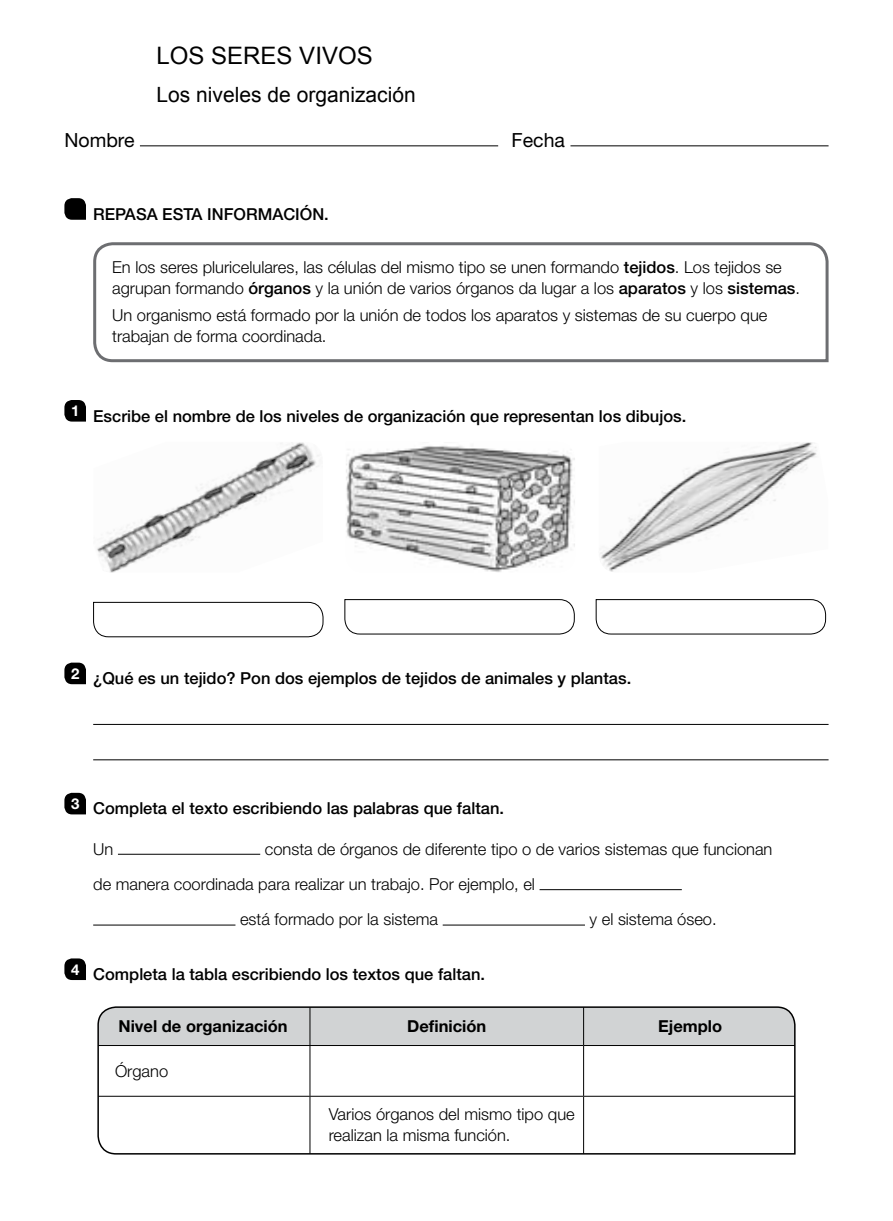
<style>
.page{position:relative;width:893px;height:1221px;background:#fff}
.page>*{position:absolute;margin:0;border:0;box-sizing:border-box;transform-origin:0 0}
.t1{font:24px "Arial";color:#000}
.t2{font:21px "Arial";color:#000}
.t3{font:19.5px "Helvetica Neue LT Std";color:#000}
.t4{font:300 16.5px/21px "Helvetica Neue LT Std";color:#000}
.t5{font:500 16.5px "Helvetica Neue LT Std";color:#000}
.t6{font:700 16.5px "Helvetica Neue LT Std";color:#000}
.s1{font-weight:500}
</style>
<div class="page">
<hr style="left:140px;top:145px;width:358px;height:1px;background:#000">
<hr style="left:570px;top:145px;width:258px;height:1px;background:#000">
<hr style="left:93px;top:724px;width:735px;height:1px;background:#000">
<hr style="left:93px;top:759px;width:735px;height:1px;background:#000">
<svg style="left:64px;top:198px;width:22px;height:22px"></svg>
<svg style="left:93px;top:242px;width:736px;height:121px"></svg>
<svg style="left:64px;top:400px;width:22px;height:21px"></svg>
<svg style="left:93px;top:601px;width:231px;height:36px"></svg>
<svg style="left:344px;top:599px;width:231px;height:35px"></svg>
<svg style="left:595px;top:599px;width:231px;height:35px"></svg>
<svg style="left:64px;top:662px;width:22px;height:22px"></svg>
<svg style="left:64px;top:792px;width:22px;height:22px"></svg>
<hr style="left:118px;top:853px;width:142px;height:1px;background:#000">
<hr style="left:540px;top:889px;width:142px;height:1px;background:#000">
<hr style="left:93px;top:924px;width:142px;height:1px;background:#000">
<hr style="left:443px;top:924px;width:142px;height:1px;background:#000">
<svg style="left:64px;top:958px;width:22px;height:21px"></svg>
<svg style="left:97px;top:1006px;width:699px;height:149px"></svg>
<img style="left:97px;top:442px;width:222px;height:130px">
<img style="left:600px;top:442px;width:217px;height:130px">
<img style="left:346px;top:446px;width:229px;height:126px">
<h1 class="t1" style="left:157px;top:40px;width:218px">LOS SERES VIVOS</h1>
<p class="t2" style="left:157px;top:81px;width:261px">Los niveles de organización</p>
<p class="t3" style="left:64px;top:128px;width:72px">Nombre</p>
<p class="t3" style="left:512px;top:128px;width:55px">Fecha</p>
<p class="t5" style="left:93px;top:204px;width:237px">REPASA ESTA INFORMACIÓN.</p>
<p class="t4" style="left:112px;top:256px;width:689px">En los seres pluricelulares, las células del mismo tipo se unen formando <span class="s1">tejidos</span>. Los tejidos se agrupan formando <span class="s1">órganos</span> y la unión de varios órganos da lugar a los <span class="s1">aparatos</span> y los <span class="s1">sistemas</span>.</p>
<p class="t4" style="left:112px;top:305px;width:657px">Un organismo está formado por la unión de todos los aparatos y sistemas de su cuerpo que trabajan de forma coordinada.</p>
<p class="t5" style="left:71px;top:406px;width:617px"><sup>1</sup> Escribe el nombre de los niveles de organización que representan los dibujos.</p>
<p class="t5" style="left:71px;top:668px;width:562px"><sup>2</sup> ¿Qué es un tejido? Pon dos ejemplos de tejidos de animales y plantas.</p>
<p class="t5" style="left:71px;top:798px;width:434px"><sup>3</sup> Completa el texto escribiendo las palabras que faltan.</p>
<p class="t4" style="left:93px;top:837px;width:22px">Un</p>
<p class="t4" style="left:265px;top:837px;width:509px">consta de órganos de diferente tipo o de varios sistemas que funcionan</p>
<p class="t4" style="left:93px;top:873px;width:443px">de manera coordinada para realizar un trabajo. Por ejemplo, el</p>
<p class="t4" style="left:240px;top:908px;width:200px">está formado por la sistema</p>
<p class="t4" style="left:590px;top:908px;width:129px">y el sistema óseo.</p>
<p class="t5" style="left:71px;top:964px;width:416px"><sup>4</sup> Completa la tabla escribiendo los textos que faltan.</p>
<p class="t6" style="left:119px;top:1016px;width:171px">Nivel de organización</p>
<p class="t6" style="left:407px;top:1016px;width:81px">Definición</p>
<p class="t6" style="left:658px;top:1016px;width:66px">Ejemplo</p>
<p class="t4" style="left:115px;top:1059px;width:55px">Órgano</p>
<p class="t4" style="left:329px;top:1103px;width:248px">Varios órganos del mismo tipo que realizan la misma función.</p>
</div>
